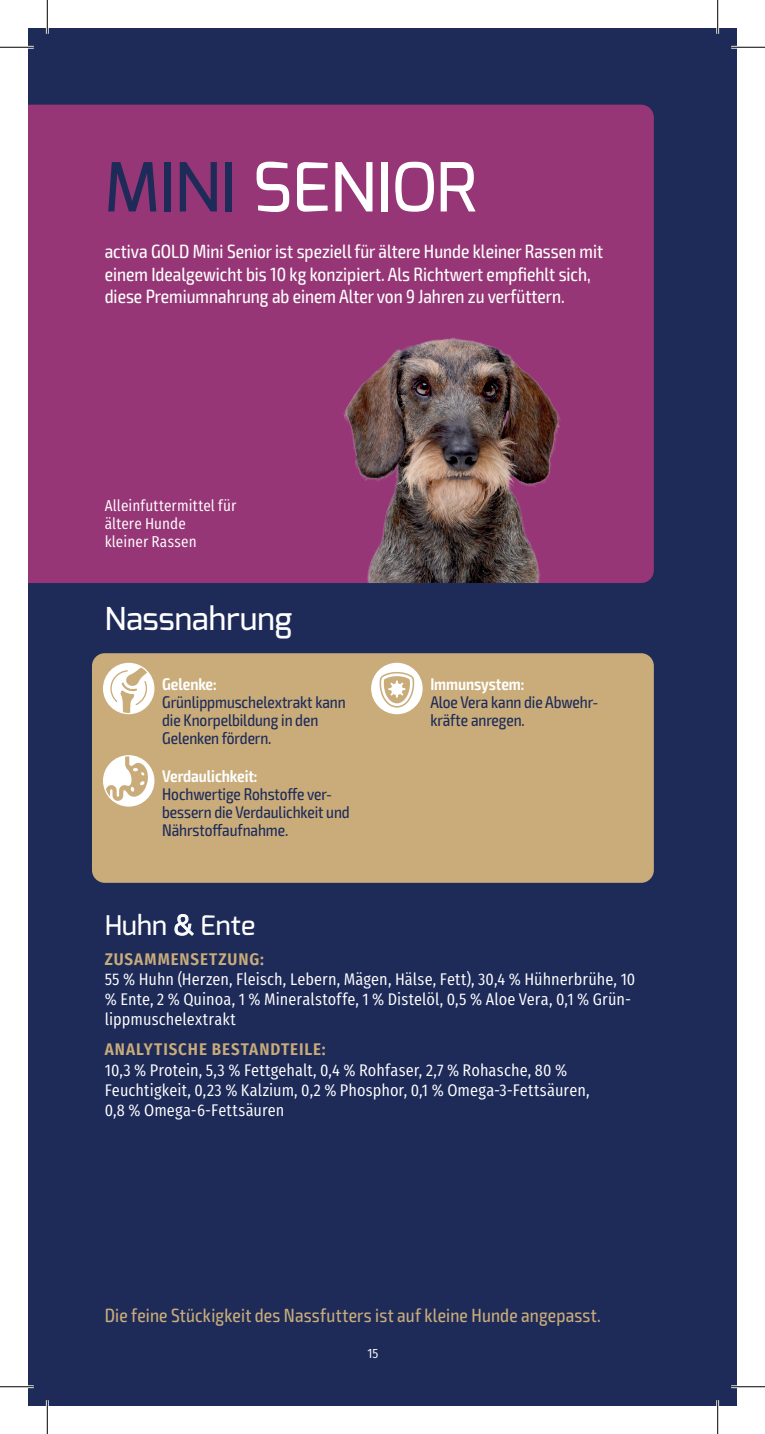
<style>
.page{position:relative;width:765px;height:1434px;background:#fff}
.page>*{position:absolute;margin:0;border:0;box-sizing:border-box;transform-origin:0 0}
.t1{font:500 67.5px "Exo";color:#fff}
.t2{font:500 31.5px "Exo";letter-spacing:.005em;color:#fff}
.t3{font:500 27px "Exo";letter-spacing:.01em;color:#fff}
.t4{font:condensed 19.12px/22.5px "Exo 2";color:#fff}
.t5{font:condensed 19.12px "Exo 2";letter-spacing:.01em;color:#c9ac7a}
.t6{font:16.88px/20.2px "Fira Sans Condensed";letter-spacing:.005em;color:#fff}
.t7{font:condensed 16.88px/18px "Exo 2";letter-spacing:-.005em;color:#1e2b59}
.t8{font:600 16.88px "Fira Sans Condensed";letter-spacing:.055em;color:#c9ac7a}
.t9{font:600 condensed 16.88px "Exo 2";letter-spacing:-.005em;color:#fff}
.t10{font:15.75px/18px "Fira Sans Condensed";letter-spacing:.01em;color:#fff}
.t11{font:13.5px "Fira Sans Condensed";color:#fff}
.s1{color:#1e2b59}
.s2{font-family:"Titillium Web";font-weight:400;font-size:29.25px}
</style>
<div class="page">
<div style="left:28px;top:28px;width:708px;height:1378px;background:#1e2b59"></div>
<div style="left:28px;top:105px;width:625px;height:478px;background:#973676"></div>
<div style="left:92px;top:653px;width:561px;height:230px;background:#c9ac7a;border-radius:13px"></div>
<div style="left:104px;top:756px;width:50px;height:50px;background:#fff;border-radius:50%"></div>
<svg style="left:106px;top:756px;width:42px;height:45px"></svg>
<div style="left:103px;top:755px;width:51px;height:52px;border:1px solid #fff;border-radius:50%"></div>
<div style="left:371px;top:663px;width:51px;height:51px;background:#fff;border-radius:50%"></div>
<div style="left:371px;top:663px;width:51px;height:51px;border:1px solid #fff;border-radius:50%"></div>
<svg style="left:379px;top:672px;width:35px;height:36px"></svg>
<img style="left:306px;top:311px;width:318px;height:272px">
<div style="left:103px;top:663px;width:51px;height:51px;background:#fff;border-radius:50%"></div>
<svg style="left:110px;top:665px;width:41px;height:49px"></svg>
<div style="left:103px;top:663px;width:51px;height:51px;border:1px solid #fff;border-radius:50%"></div>
<hr style="left:0;top:46px;width:34px;height:3px;background:#fff">
<hr style="left:730px;top:46px;width:34px;height:3px;background:#fff">
<hr style="left:0;top:1385px;width:34px;height:3px;background:#fff">
<hr style="left:730px;top:1385px;width:34px;height:3px;background:#fff">
<hr style="left:46px;top:0;width:3px;height:34px;background:#fff">
<hr style="left:46px;top:1400px;width:3px;height:34px;background:#fff">
<hr style="left:716px;top:0;width:2px;height:34px;background:#fff">
<hr style="left:716px;top:1400px;width:2px;height:34px;background:#fff">
<hr style="left:0;top:47px;width:34px;height:1px;background:#000">
<hr style="left:730px;top:47px;width:34px;height:1px;background:#000">
<hr style="left:0;top:1386px;width:34px;height:1px;background:#000">
<hr style="left:730px;top:1386px;width:34px;height:1px;background:#000">
<hr style="left:47px;top:0;width:1px;height:34px;background:#000">
<hr style="left:47px;top:1400px;width:1px;height:34px;background:#000">
<hr style="left:717px;top:0;width:1px;height:34px;background:#000">
<hr style="left:717px;top:1400px;width:1px;height:34px;background:#000">
<h1 class="t1" style="left:105px;top:144px;width:373px"><span class="s1">MINI</span> SENIOR</h1>
<p class="t4" style="left:105px;top:241px;width:499px">activa GOLD Mini Senior ist speziell für ältere Hunde kleiner Rassen mit einem Idealgewicht bis 10 kg konzipiert. Als Richtwert empfiehlt sich, diese Premiumnahrung ab einem Alter von 9 Jahren zu verfüttern.</p>
<p class="t10" style="left:105px;top:495px;width:133px">Alleinfuttermittel für ältere Hunde<br>kleiner Rassen</p>
<h2 class="t2" style="left:105px;top:598px;width:189px">Nassnahrung</h2>
<p class="t9" style="left:162px;top:674px;width:56px">Gelenke:</p>
<p class="t7" style="left:162px;top:694px;width:185px">Grünlippmuschelextrakt kann die Knorpelbildung in den<br>Gelenken fördern.</p>
<p class="t9" style="left:162px;top:766px;width:97px">Verdaulichkeit:</p>
<p class="t7" style="left:162px;top:785px;width:189px">Hochwertige Rohstoffe ver&shy;bessern die Verdaulichkeit und<br>Nährstoffaufnahme.</p>
<h3 class="t3" style="left:105px;top:908px;width:152px">Huhn <span class="s2">&amp;</span> Ente</h3>
<p class="t9" style="left:430px;top:674px;width:95px">Immunsystem:</p>
<p class="t7" style="left:430px;top:694px;width:169px">Aloe Vera kann die Abwehr&shy;kräfte anregen.</p>
<p class="t8" style="left:105px;top:945px;width:161px">ZUSAMMENSETZUNG:</p>
<p class="t6" style="left:105px;top:967px;width:532px">55 % Huhn (Herzen, Fleisch, Lebern, Mägen, Hälse, Fett), 30,4 % Hühnerbrühe, 10 % Ente, 2 % Quinoa, 1 % Mineralstoffe, 1 % Distelöl, 0,5 % Aloe Vera, 0,1 % Grün&shy;lippmuschelextrakt</p>
<p class="t8" style="left:105px;top:1035px;width:222px">ANALYTISCHE BESTANDTEILE:</p>
<p class="t6" style="left:105px;top:1058px;width:486px">10,3 % Protein, 5,3 % Fettgehalt, 0,4 % Rohfaser, 2,7 % Rohasche, 80 %<br>Feuchtigkeit, 0,23 % Kalzium, 0,2 % Phosphor, 0,1 % Omega-3-Fettsäuren,<br>0,8 % Omega-6-Fettsäuren</p>
<p class="t5" style="left:105px;top:1304px;width:497px">Die feine Stückigkeit des Nassfutters ist auf kleine Hunde angepasst.</p>
<p class="t11" style="left:367px;top:1341px;width:12px">15</p>
</div>
